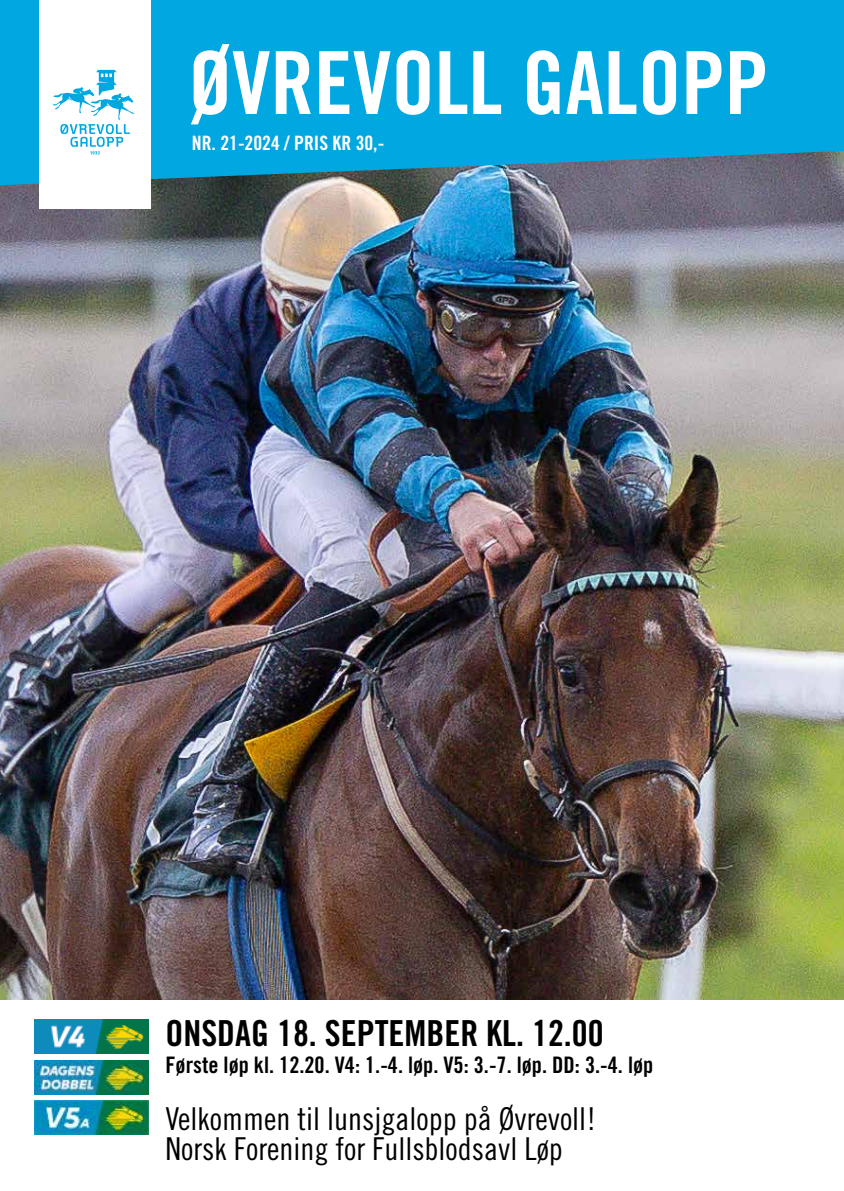
<style>
.page{position:relative;width:844px;height:1191px;background:#fff}
.page>*{position:absolute;margin:0;border:0;box-sizing:border-box;transform-origin:0 0}
.t1{font:35.88px "Trade Gothic LT Std Bd Cn 20";color:#000}
.t2{font:31.5px/29.8px "Trade Gothic LT Std Cn 18";color:#000}
.t3{font:22.75px "Trade Gothic LT Std Bd Cn 20";color:#000}
.t4{font:19.78px "Trade Gothic LT Std Bd Cn 20";color:#fff}
</style>
<div class="page">
<img style="left:0;top:185px;width:843px;height:815px">
<svg style="left:0;top:0;width:843px;height:185px;background:#109dd0"></svg>
<div style="left:39px;top:0;width:112px;height:208px;background:#fff"></div>
<svg style="left:52px;top:70px;width:82px;height:84px"></svg>
<svg style="left:191px;top:44px;width:573px;height:80px;fill:#00a7e1"></svg>
<img style="left:35px;top:1060px;width:113px;height:34px">
<img style="left:35px;top:1019px;width:113px;height:34px">
<img style="left:35px;top:1100px;width:113px;height:34px">
<p class="t4" style="left:192px;top:131px;width:194px">NR. 21-2024 / PRIS KR 30,-</p>
<p class="t1" style="left:165px;top:1011px;width:439px">ONSDAG 18. SEPTEMBER KL. 12.00</p>
<p class="t3" style="left:165px;top:1051px;width:489px">Første løp kl. 12.20. V4: 1.-4. løp. V5: 3.-7. løp. DD: 3.-4. løp</p>
<p class="t2" style="left:165px;top:1103px;width:432px">Velkommen til lunsjgalopp på Øvrevoll!<br>Norsk Forening for Fullsblodsavl Løp</p>
</div>
